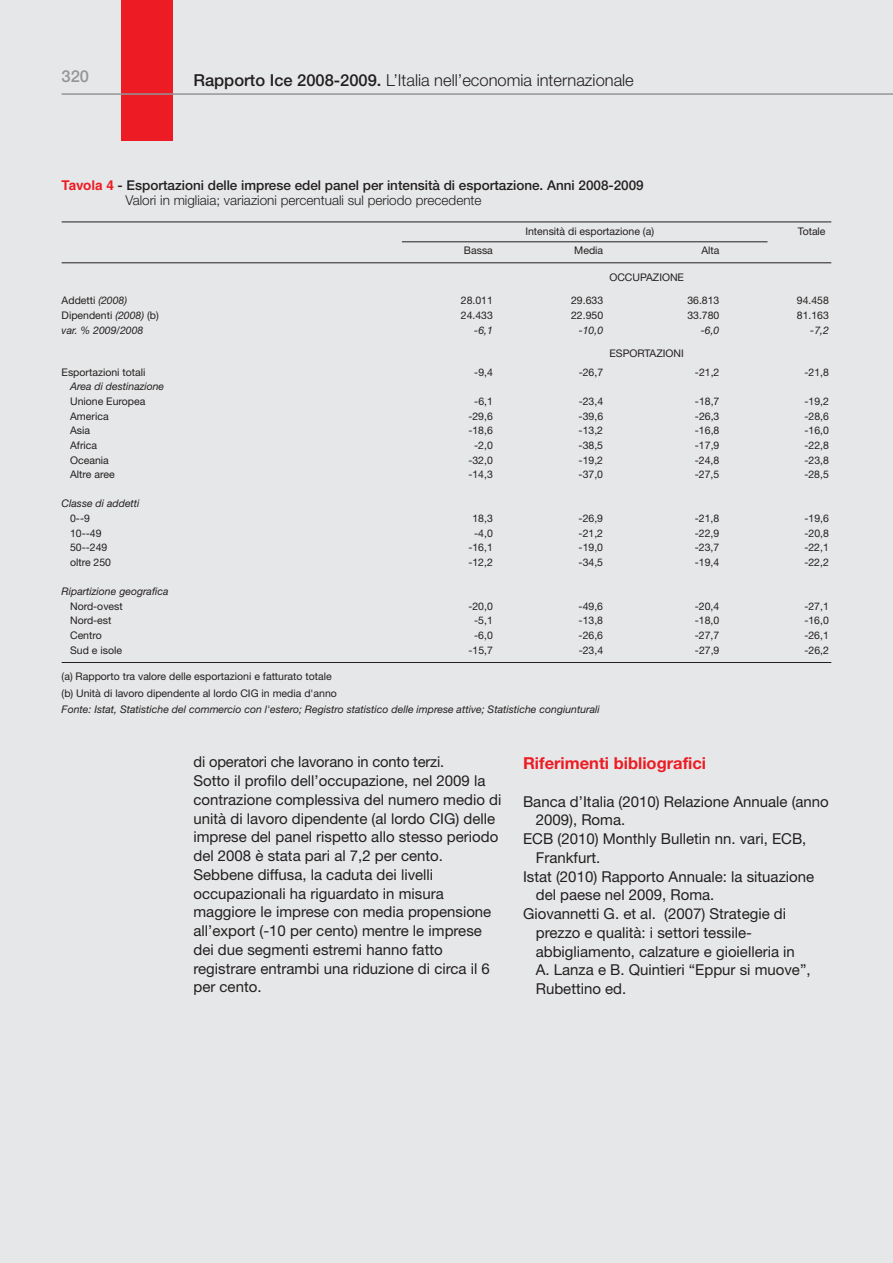
<style>
.page{position:relative;width:893px;height:1263px;background:#e6e7e8}
.page>*{position:absolute;margin:0;border:0;box-sizing:border-box;transform-origin:0 0}
.t1{font:300 16.5px "Helvetica Neue";color:#231f20}
.t2{font:700 16.5px "Helvetica Neue";color:#ed1c24}
.t3{font:500 16.5px "Helvetica Neue";color:#939598}
.t4{font:15px/18.8px "Helvetica Neue";color:#231f20}
.t5{font:500 13.5px/15px "Helvetica Neue";color:#231f20}
.t6{font:10.5px/16.2px "Helvetica Neue";color:#231f20}
.t7{font:italic 10.5px "Helvetica Neue";color:#231f20}
.s1{font-weight:500}
.s2{font-family:"Helvetica";font-weight:700;color:#ed1c24}
.s3{font-weight:300}
.s4{font-style:italic}
</style>
<div class="page">
<div style="left:121px;top:0;width:51px;height:140px;background:#ed1c24"></div>
<hr style="left:62px;top:93px;width:831px;height:2px;background:#939598">
<hr style="left:62px;top:222px;width:769px;height:1px;background:#231f20">
<hr style="left:402px;top:241px;width:365px;height:1px;background:#231f20">
<hr style="left:62px;top:262px;width:769px;height:1px;background:#231f20">
<hr style="left:62px;top:662px;width:769px;height:1px;background:#231f20">
<p class="t3" style="left:62px;top:70px;width:29px">320</p>
<p class="t1" style="left:193px;top:74px;width:442px"><span class="s1">Rapporto Ice 2008-2009.</span> L’Italia nell’economia internazionale</p>
<p class="t5" style="left:125px;top:179px;width:520px;text-indent:-64px"><span class="s2">Tavola 4</span> - Esportazioni delle imprese edel panel per intensità di esportazione. Anni 2008-2009<br><span class="s3">Valori in migliaia; variazioni percentuali sul periodo precedente</span></p>
<p class="t6" style="left:525px;top:224px;width:130px">Intensità di esportazione (a)</p>
<p class="t6" style="left:798px;top:224px;width:29px">Totale</p>
<p class="t6" style="left:464px;top:243px;width:30px">Bassa</p>
<p class="t6" style="left:574px;top:243px;width:30px">Media</p>
<p class="t6" style="left:701px;top:243px;width:20px">Alta</p>
<p class="t6" style="left:609px;top:271px;width:76px">OCCUPAZIONE</p>
<p class="t6" style="left:62px;top:294px;width:67px">Addetti <span class="s4">(2008)</span></p>
<p class="t6" style="left:461px;top:294px;width:34px">28.011</p>
<p class="t6" style="left:571px;top:294px;width:34px">29.633</p>
<p class="t6" style="left:687px;top:294px;width:34px">36.813</p>
<p class="t6" style="left:797px;top:294px;width:34px">94.458</p>
<p class="t6" style="left:62px;top:308px;width:99px">Dipendenti <span class="s4">(2008)</span> (b)</p>
<p class="t6" style="left:461px;top:308px;width:34px">24.433</p>
<p class="t6" style="left:571px;top:308px;width:34px">22.950</p>
<p class="t6" style="left:687px;top:308px;width:34px">33.780</p>
<p class="t6" style="left:797px;top:308px;width:34px">81.163</p>
<p class="t7" style="left:62px;top:326px;width:83px">var. % 2009/2008</p>
<p class="t7" style="left:474px;top:326px;width:20px">-6,1</p>
<p class="t7" style="left:579px;top:326px;width:26px">-10,0</p>
<p class="t7" style="left:701px;top:326px;width:20px">-6,0</p>
<p class="t7" style="left:810px;top:326px;width:20px">-7,2</p>
<p class="t6" style="left:610px;top:346px;width:76px">ESPORTAZIONI</p>
<p class="t6" style="left:62px;top:365px;width:85px">Esportazioni totali</p>
<p class="t6" style="left:474px;top:365px;width:20px">-9,4</p>
<p class="t6" style="left:579px;top:365px;width:26px">-26,7</p>
<p class="t6" style="left:695px;top:365px;width:26px">-21,2</p>
<p class="t6" style="left:804px;top:365px;width:26px">-21,8</p>
<p class="t7" style="left:70px;top:383px;width:96px">Area di destinazione</p>
<p class="t6" style="left:70px;top:394px;width:77px">Unione Europea</p>
<p class="t6" style="left:474px;top:394px;width:20px">-6,1</p>
<p class="t6" style="left:579px;top:394px;width:26px">-23,4</p>
<p class="t6" style="left:695px;top:394px;width:26px">-18,7</p>
<p class="t6" style="left:804px;top:394px;width:26px">-19,2</p>
<p class="t6" style="left:70px;top:409px;width:40px">America</p>
<p class="t6" style="left:468px;top:409px;width:26px">-29,6</p>
<p class="t6" style="left:579px;top:409px;width:26px">-39,6</p>
<p class="t6" style="left:695px;top:409px;width:26px">-26,3</p>
<p class="t6" style="left:804px;top:409px;width:26px">-28,6</p>
<p class="t6" style="left:70px;top:423px;width:22px">Asia</p>
<p class="t6" style="left:468px;top:423px;width:26px">-18,6</p>
<p class="t6" style="left:579px;top:423px;width:26px">-13,2</p>
<p class="t6" style="left:695px;top:423px;width:26px">-16,8</p>
<p class="t6" style="left:804px;top:423px;width:26px">-16,0</p>
<p class="t6" style="left:70px;top:438px;width:29px">Africa</p>
<p class="t6" style="left:474px;top:438px;width:20px">-2,0</p>
<p class="t6" style="left:579px;top:438px;width:26px">-38,5</p>
<p class="t6" style="left:695px;top:438px;width:26px">-17,9</p>
<p class="t6" style="left:804px;top:438px;width:26px">-22,8</p>
<p class="t6" style="left:70px;top:453px;width:40px">Oceania</p>
<p class="t6" style="left:468px;top:453px;width:26px">-32,0</p>
<p class="t6" style="left:579px;top:453px;width:26px">-19,2</p>
<p class="t6" style="left:695px;top:453px;width:26px">-24,8</p>
<p class="t6" style="left:804px;top:453px;width:26px">-23,8</p>
<p class="t6" style="left:70px;top:467px;width:46px">Altre aree</p>
<p class="t6" style="left:468px;top:467px;width:26px">-14,3</p>
<p class="t6" style="left:579px;top:467px;width:26px">-37,0</p>
<p class="t6" style="left:695px;top:467px;width:26px">-27,5</p>
<p class="t6" style="left:804px;top:467px;width:26px">-28,5</p>
<p class="t7" style="left:62px;top:500px;width:79px">Classe di addetti</p>
<p class="t6" style="left:70px;top:511px;width:21px">0--9</p>
<p class="t6" style="left:472px;top:511px;width:22px">18,3</p>
<p class="t6" style="left:579px;top:511px;width:26px">-26,9</p>
<p class="t6" style="left:695px;top:511px;width:26px">-21,8</p>
<p class="t6" style="left:804px;top:511px;width:26px">-19,6</p>
<p class="t6" style="left:70px;top:526px;width:33px">10--49</p>
<p class="t6" style="left:474px;top:526px;width:20px">-4,0</p>
<p class="t6" style="left:579px;top:526px;width:26px">-21,2</p>
<p class="t6" style="left:695px;top:526px;width:26px">-22,9</p>
<p class="t6" style="left:804px;top:526px;width:26px">-20,8</p>
<p class="t6" style="left:70px;top:540px;width:39px">50--249</p>
<p class="t6" style="left:468px;top:540px;width:26px">-16,1</p>
<p class="t6" style="left:579px;top:540px;width:26px">-19,0</p>
<p class="t6" style="left:695px;top:540px;width:26px">-23,7</p>
<p class="t6" style="left:804px;top:540px;width:26px">-22,1</p>
<p class="t6" style="left:70px;top:555px;width:43px">oltre 250</p>
<p class="t6" style="left:468px;top:555px;width:26px">-12,2</p>
<p class="t6" style="left:579px;top:555px;width:26px">-34,5</p>
<p class="t6" style="left:695px;top:555px;width:26px">-19,4</p>
<p class="t6" style="left:804px;top:555px;width:26px">-22,2</p>
<p class="t7" style="left:62px;top:588px;width:108px">Ripartizione geografica</p>
<p class="t6" style="left:70px;top:599px;width:54px">Nord-ovest</p>
<p class="t6" style="left:468px;top:599px;width:26px">-20,0</p>
<p class="t6" style="left:579px;top:599px;width:26px">-49,6</p>
<p class="t6" style="left:695px;top:599px;width:26px">-20,4</p>
<p class="t6" style="left:804px;top:599px;width:26px">-27,1</p>
<p class="t6" style="left:70px;top:614px;width:43px">Nord-est</p>
<p class="t6" style="left:474px;top:614px;width:20px">-5,1</p>
<p class="t6" style="left:579px;top:614px;width:26px">-13,8</p>
<p class="t6" style="left:695px;top:614px;width:26px">-18,0</p>
<p class="t6" style="left:804px;top:614px;width:26px">-16,0</p>
<p class="t6" style="left:70px;top:628px;width:33px">Centro</p>
<p class="t6" style="left:474px;top:628px;width:20px">-6,0</p>
<p class="t6" style="left:579px;top:628px;width:26px">-26,6</p>
<p class="t6" style="left:695px;top:628px;width:26px">-27,7</p>
<p class="t6" style="left:804px;top:628px;width:26px">-26,1</p>
<p class="t6" style="left:70px;top:643px;width:53px">Sud e isole</p>
<p class="t6" style="left:468px;top:643px;width:26px">-15,7</p>
<p class="t6" style="left:579px;top:643px;width:26px">-23,4</p>
<p class="t6" style="left:695px;top:643px;width:26px">-27,9</p>
<p class="t6" style="left:804px;top:643px;width:26px">-26,2</p>
<p class="t6" style="left:62px;top:669px;width:277px">(a) Rapporto tra valore delle esportazioni e fatturato totale (b) Unità di lavoro dipendente al lordo CIG in media d'anno</p>
<p class="t7" style="left:62px;top:705px;width:540px">Fonte: Istat, Statistiche del commercio con l'estero; Registro statistico delle imprese attive; Statistiche congiunturali</p>
<p class="t4" style="left:193px;top:754px;width:309px">di operatori che lavorano in conto terzi.<br>Sotto il profilo dell’occupazione, nel 2009 la contrazione complessiva del numero medio di unità di lavoro dipendente (al lordo CIG) delle imprese del panel rispetto allo stesso periodo del 2008 è stata pari al 7,2 per cento.<br>Sebbene diffusa, la caduta dei livelli occupazionali ha riguardato in misura maggiore le imprese con media propensione all’export (-10 per cento) mentre le imprese dei due segmenti estremi hanno fatto registrare entrambi una riduzione di circa il 6 per cento.</p>
<p class="t2" style="left:523px;top:757px;width:185px">Riferimenti bibliografici</p>
<p class="t4" style="left:523px;top:793px;width:307px">Banca d’Italia (2010) Relazione Annuale (anno</p>
<p class="t4" style="left:536px;top:812px;width:91px">2009), Roma.</p>
<p class="t4" style="left:523px;top:831px;width:285px">ECB (2010) Monthly Bulletin nn. vari, ECB,</p>
<p class="t4" style="left:536px;top:850px;width:66px">Frankfurt.</p>
<p class="t4" style="left:523px;top:868px;width:293px">Istat (2010) Rapporto Annuale: la situazione</p>
<p class="t4" style="left:536px;top:887px;width:180px">del paese nel 2009, Roma.</p>
<p class="t4" style="left:523px;top:906px;width:265px">Giovannetti G. et al. (2007) Strategie di</p>
<p class="t4" style="left:536px;top:925px;width:218px">prezzo e qualità: i settori tessile-</p>
<p class="t4" style="left:536px;top:943px;width:261px">abbigliamento, calzature e gioielleria in</p>
<p class="t4" style="left:536px;top:962px;width:276px">A. Lanza e B. Quintieri “Eppur si muove”,</p>
<p class="t4" style="left:536px;top:981px;width:92px">Rubettino ed.</p>
</div>
